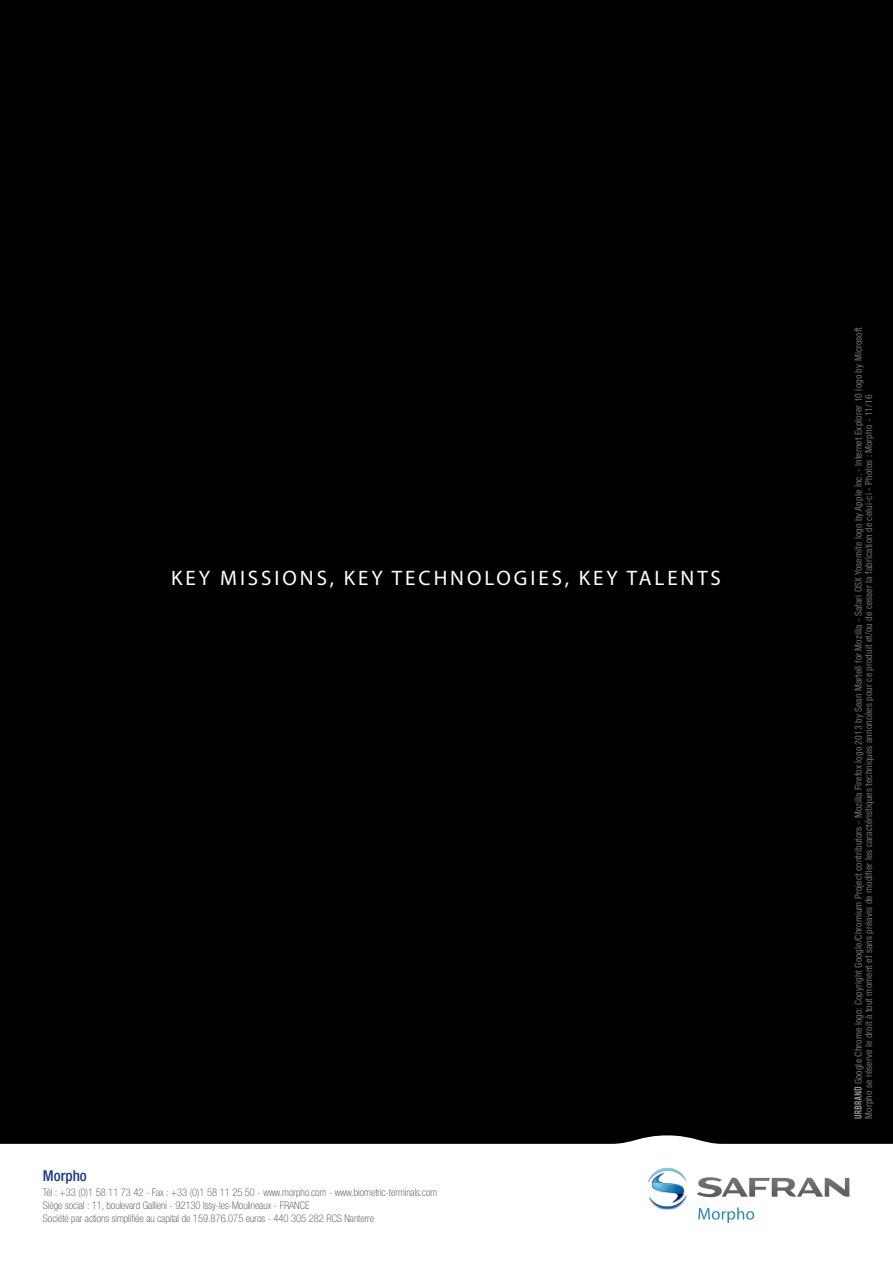
<style>
.page{position:relative;width:893px;height:1263px;background:#fff}
.page>*{position:absolute;margin:0;border:0;box-sizing:border-box;transform-origin:0 0}
.t1{font:21px "Myriad Pro";letter-spacing:.14em;color:#fff}
.t2{font:500 condensed 15px "Helvetica Neue LT Std";color:#19398a}
.t3{font:100 condensed 10.5px/12.8px "Helvetica Neue LT Std";color:#414042}
.t4{font:condensed 9.75px/10.5px "Helvetica Neue LT Std";letter-spacing:.01em;color:#6d6e71}
</style>
<div class="page">
<div style="left:0;top:0;width:893px;height:1184px;background:#000"></div>
<svg style="left:0;top:1135px;width:893px;height:82px;fill:#fff"></svg>
<svg style="left:698px;top:1207px;width:56px;height:16px"></svg>
<svg style="left:697px;top:1177px;width:152px;height:20px"></svg>
<img style="left:648px;top:1167px;width:40px;height:43px">
<svg style="left:648px;top:1168px;width:38px;height:41px"></svg>
<svg style="left:854px;top:1087px;width:8px;height:31px"></svg>
<h1 class="t1" style="left:171px;top:564px;width:81px">KEY MISSIO</h1>
<h1 class="t1" style="left:300px;top:564px;width:210px">NS, KEY TECHNOLOGI</h1>
<h1 class="t1" style="left:538px;top:564px;width:182px">ES, KEY TALENTS</h1>
<h2 class="t2" style="left:43px;top:1167px;width:45px">Morpho</h2>
<p class="t3" style="left:43px;top:1186px;width:396px">Tél : +33 (0)1 58 11 73 42 - Fax : +33 (0)1 58 11 25 50 - www.morpho.com - www.biometric-terminals.com<br>Siège social : 11, boulevard Gallieni - 92130 Issy-les-Moulineaux - FRANCE<br>Société par actions simplifiée au capital de 159.876.075 euros - 440 305 282 RCS Nanterre</p>
<p class="t4" style="left:853px;top:1118px;width:793px;text-indent:34px;rotate:-90deg">Google Chrome logo: Copyright Google/Chromium Project contributors - Mozilla Firefox logo 2013 by Sean Martell for Mozilla - Safari OSX Yosemite logo by Apple Inc. - Internet Explorer 10 logo by Microsoft<br>Morpho se réserve le droit à tout moment et sans préavis de modifier les caractéristiques techniques annoncées pour ce produit et/ou de cesser la fabrication de celui-ci - Photos : Morpho - 11/16</p>
</div>
